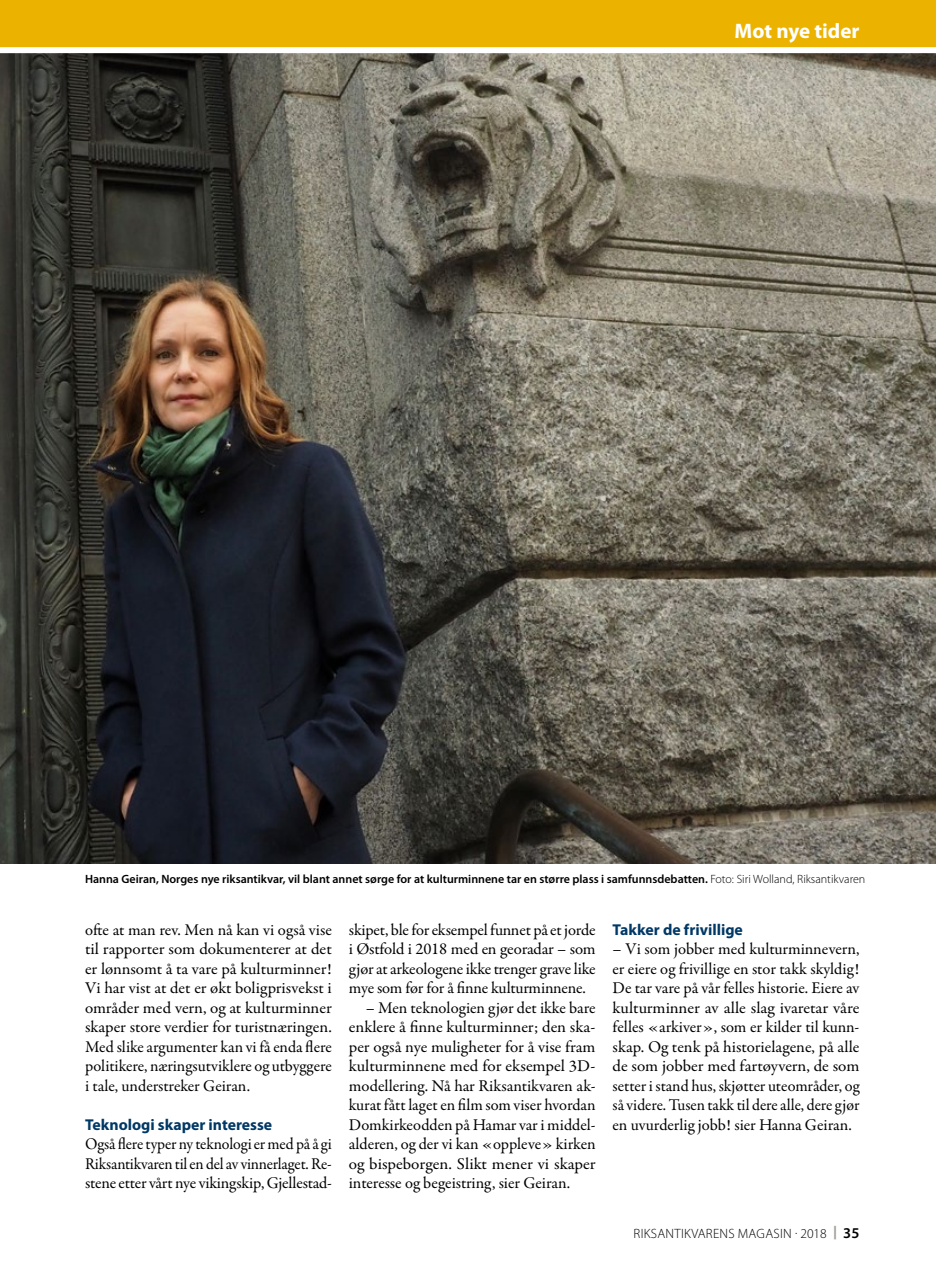
<style>
.page{position:relative;width:936px;height:1276px;background:#fff}
.page>*{position:absolute;margin:0;border:0;box-sizing:border-box;transform-origin:0 0}
.Tittel_stikk{font:700 21px "Myriad Pro";color:#fff}
.Normal_uten_innrykk{font:16.5px/19.5px "Garamond Premr Pro";letter-spacing:-.01em;color:#000;text-align:justify}
.Mellomtittel{font:700 15.75px "Myriad Pro";color:#003865}
.t1{font:300 13.5px "Myriad Pro";letter-spacing:.02em;color:#000}
.Bildetekst{font:600 12px "Myriad Pro";color:#000}
.s1{font-weight:300}
.s2{font-weight:900;color:#a29d96}
.s3{font-weight:600;font-size:15px}
</style>
<div class="page">
<img style="left:0;top:53px;width:935px;height:810px">
<div style="left:0;top:0;width:935px;height:48px;background:#ebb300"></div>
<p class="Tittel_stikk" style="left:734px;top:19px;width:126px">Mot nye tider</p>
<p class="Bildetekst" style="left:85px;top:872px;width:781px">Hanna Geiran, Norges nye riksantikvar, vil blant annet sørge for at kulturminnene tar en større plass i samfunnsdebatten. <span class="s1">Foto: Siri Wolland, Riksantikvaren</span></p>
<p class="Normal_uten_innrykk" style="left:85px;top:920px;width:248px">ofte at man rev. Men nå kan vi også vise til rapporter som dokumenterer at det er lønnsomt å ta vare på kulturminner!<br>Vi har vist at det er økt boligprisvekst i områder med vern, og at kulturminner skaper store verdier for turistnæringen.<br>Med slike argumenter kan vi få enda flere politikere, næringsutviklere og utbyggere i tale, understreker Geiran.</p>
<p class="Mellomtittel" style="left:85px;top:1115px;width:189px">Teknologi skaper interesse</p>
<p class="Normal_uten_innrykk" style="left:85px;top:1134px;width:248px">Også flere typer ny teknologi er med på å gi Riksantikvaren til en del av vinnerlaget. Re&shy;stene etter vårt nye vikingskip, Gjellestad-</p>
<p class="Normal_uten_innrykk" style="left:349px;top:920px;width:248px">skipet, ble for eksempel funnet på et jorde i Østfold i 2018 med en georadar – som gjør at arkeologene ikke trenger grave like mye som før for å finne kulturminnene.</p>
<p class="Normal_uten_innrykk" style="left:349px;top:998px;width:248px;text-indent:17px">– Men teknologien gjør det ikke bare enklere å finne kulturminner; den ska&shy;per også nye muligheter for å vise fram kulturminnene med for eksempel 3D&shy;modellering. Nå har Riksantikvaren ak&shy;kurat fått laget en film som viser hvordan Domkirkeodden på Hamar var i middel&shy;alderen, og der vi kan «oppleve» kirken og bispeborgen. Slikt mener vi skaper interesse og begeistring, sier Geiran.</p>
<p class="Mellomtittel" style="left:612px;top:920px;width:132px">Takker de frivillige</p>
<p class="Normal_uten_innrykk" style="left:612px;top:939px;width:248px">– Vi som jobber med kulturminnevern, er eiere og frivillige en stor takk skyldig!<br>De tar vare på vår felles historie. Eiere av kulturminner av alle slag ivaretar våre felles «arkiver», som er kilder til kunn&shy;skap. Og tenk på historielagene, på alle de som jobber med fartøyvern, de som setter i stand hus, skjøtter uteområder, og så videre. Tusen takk til dere alle, dere gjør en uvurderlig jobb! sier Hanna Geiran.</p>
<p class="t1" style="left:633px;top:1225px;width:227px">RIKSANTIKVARENS MAGASIN · 2018 <span class="s2">|</span> <span class="s3">35</span></p>
</div>
